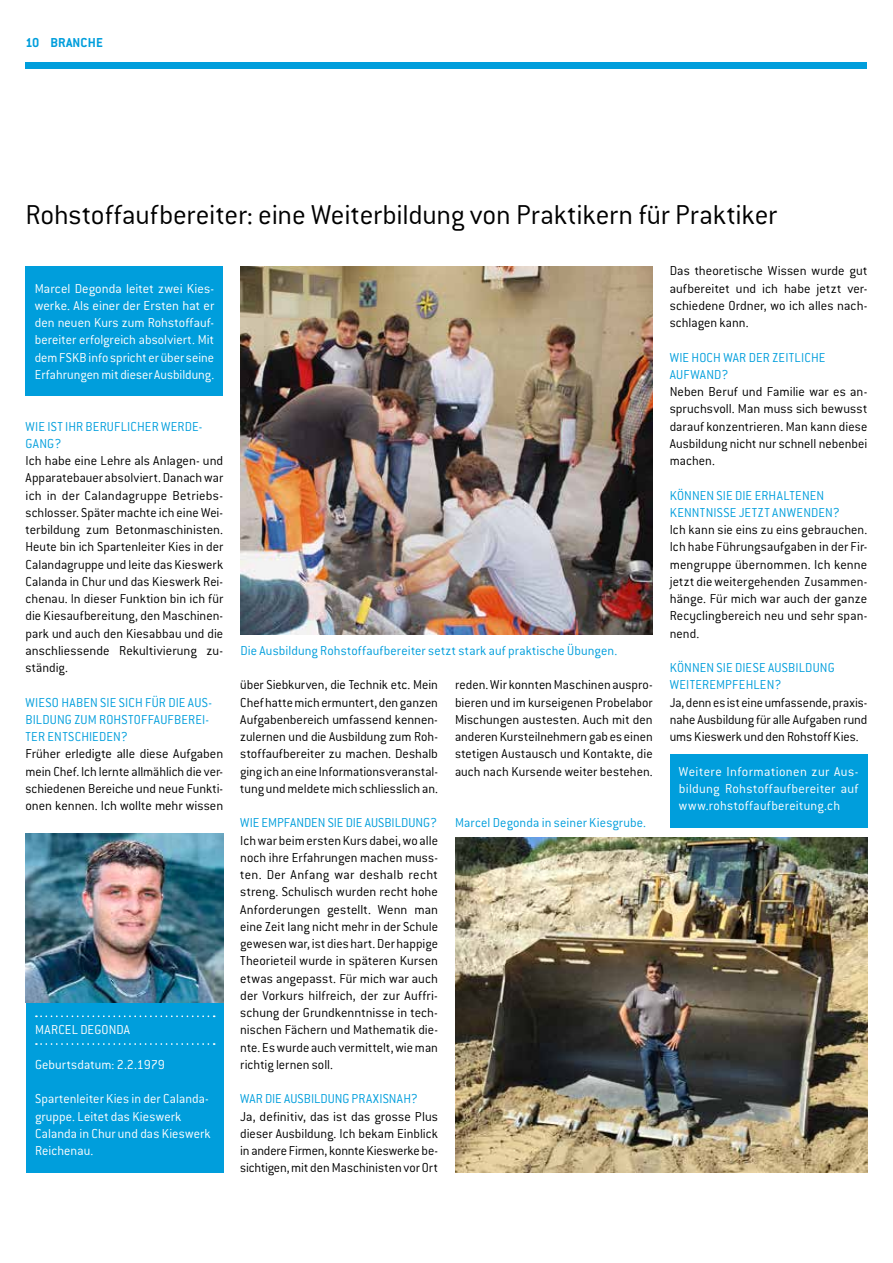
<style>
.page{position:relative;width:893px;height:1263px;background:#fff}
.page>*{position:absolute;margin:0;border:0;box-sizing:border-box;transform-origin:0 0}
.t1{font:300 30px "Conduit ITC";letter-spacing:-.01em;color:#000}
.t2{font:300 14.25px/17.2px "Conduit ITC";color:#000;text-align:justify}
.t3{font:300 14.25px/17.2px "Conduit ITC";letter-spacing:.005em;color:#fff;text-align:justify}
.t4{font:300 14.25px/17.2px "Conduit ITC";letter-spacing:.01em;color:#009edc}
.t5{font:300 14.25px/17.2px "Conduit ITC";color:#000;text-align:justify;scale:.96 1}
.t6{font:700 14.25px "Conduit ITC";letter-spacing:.015em;color:#009edc}
</style>
<div class="page">
<div style="left:26px;top:62px;width:841px;height:6px;background:#009edc"></div>
<img style="left:455px;top:837px;width:412px;height:335px">
<img style="left:240px;top:266px;width:412px;height:368px">
<div style="left:26px;top:266px;width:197px;height:130px;background:#009edc"></div>
<div style="left:670px;top:754px;width:197px;height:73px;background:#009edc"></div>
<div style="left:26px;top:1003px;width:198px;height:169px;background:#009edc"></div>
<svg style="left:36px;top:1015px;width:179px;height:2px"></svg>
<svg style="left:36px;top:1043px;width:179px;height:2px"></svg>
<img style="left:26px;top:833px;width:198px;height:170px">
<p class="t6" style="left:26px;top:34px;width:79px">10 BRANCHE</p>
<h1 class="t1" style="left:26px;top:198px;width:753px">Rohstoffaufbereiter: eine Weiterbildung von Praktikern für Praktiker</h1>
<p class="t3" style="left:35px;top:279px;width:181px">Marcel Degonda leitet zwei Kies&shy;werke. Als einer der Ersten hat er den neuen Kurs zum Rohstoffauf&shy;bereiter erfolgreich absolviert. Mit dem FSKB info spricht er über seine Erfahrungen mit dieser Ausbildung.</p>
<p class="t4" style="left:26px;top:417px;width:178px">WIE IST IHR BERUFLICHER WERDE-<br>GANG?</p>
<p class="t2" style="left:26px;top:452px;width:199px">Ich habe eine Lehre als Anlagen- und Apparatebauer absolviert. Danach war ich in der Calandagruppe Betriebs&shy;schlosser. Später machte ich eine Wei&shy;terbildung zum Betonmaschinisten.<br>Heute bin ich Spartenleiter Kies in der Calandagruppe und leite das Kieswerk Calanda in Chur und das Kieswerk Rei&shy;chenau. In dieser Funktion bin ich für die Kiesaufbereitung, den Maschinen&shy;park und auch den Kiesabbau und die anschliessende Rekultivierung zu&shy;ständig.</p>
<p class="t4" style="left:26px;top:693px;width:188px">WIESO HABEN SIE SICH FÜR DIE AUS-<br>BILDUNG ZUM ROHSTOFFAUFBEREI-<br>TER ENTSCHIEDEN?</p>
<p class="t2" style="left:26px;top:745px;width:199px">Früher erledigte alle diese Aufgaben mein Chef. Ich lernte allmählich die ver&shy;schiedenen Bereiche und neue Funkti&shy;onen kennen. Ich wollte mehr wissen</p>
<p class="t3" style="left:35px;top:1021px;width:97px">MARCEL DEGONDA</p>
<p class="t3" style="left:35px;top:1056px;width:131px">Geburtsdatum: 2.2.1979</p>
<p class="t3" style="left:35px;top:1090px;width:177px;text-align:left">Spartenleiter Kies in der Calanda&shy;gruppe. Leitet das Kieswerk<br>Calanda in Chur und das Kieswerk<br>Reichenau.</p>
<p class="t4" style="left:240px;top:642px;width:378px">Die Ausbildung Rohstoffaufbereiter setzt stark auf praktische Übungen.</p>
<p class="t2" style="left:240px;top:676px;width:199px">über Siebkurven, die Technik etc. Mein Chef hatte mich ermuntert, den ganzen Aufgabenbereich umfassend kennen&shy;zulernen und die Ausbildung zum Roh&shy;stoffaufbereiter zu machen. Deshalb ging ich an eine Informationsveranstal&shy;tung und meldete mich schliesslich an.</p>
<p class="t4" style="left:240px;top:814px;width:198px">WIE EMPFANDEN SIE DIE AUSBILDUNG?</p>
<p class="t2" style="left:240px;top:831px;width:199px">Ich war beim ersten Kurs dabei, wo alle noch ihre Erfahrungen machen muss&shy;ten. Der Anfang war deshalb recht streng. Schulisch wurden recht hohe Anforderungen gestellt. Wenn man eine Zeit lang nicht mehr in der Schule gewesen war, ist dies hart. Der happige Theorieteil wurde in späteren Kursen etwas angepasst. Für mich war auch der Vorkurs hilfreich, der zur Auffri&shy;schung der Grundkenntnisse in tech&shy;nischen Fächern und Mathematik die&shy;nte. Es wurde auch vermittelt, wie man richtig lernen soll.</p>
<p class="t4" style="left:240px;top:1090px;width:179px">WAR DIE AUSBILDUNG PRAXISNAH?</p>
<p class="t2" style="left:240px;top:1107px;width:199px">Ja, definitiv, das ist das grosse Plus dieser Ausbildung. Ich bekam Einblick in andere Firmen, konnte Kieswerke be&shy;sichtigen, mit den Maschinisten vor Ort</p>
<p class="t2" style="left:455px;top:676px;width:199px">reden. Wir konnten Maschinen auspro&shy;bieren und im kurseigenen Probelabor Mischungen austesten. Auch mit den anderen Kursteilnehmern gab es einen stetigen Austausch und Kontakte, die auch nach Kursende weiter bestehen.</p>
<p class="t4" style="left:455px;top:814px;width:192px">Marcel Degonda in seiner Kiesgrube.</p>
<p class="t2" style="left:670px;top:262px;width:199px">Das theoretische Wissen wurde gut aufbereitet und ich habe jetzt ver&shy;schiedene Ordner, wo ich alles nach&shy;schlagen kann.</p>
<p class="t4" style="left:670px;top:348px;width:157px">WIE HOCH WAR DER ZEITLICHE<br>AUFWAND?</p>
<p class="t2" style="left:670px;top:383px;width:199px">Neben Beruf und Familie war es an&shy;spruchsvoll. Man muss sich bewusst darauf konzentrieren. Man kann diese Ausbildung nicht nur schnell nebenbei machen.</p>
<p class="t4" style="left:670px;top:486px;width:172px">KÖNNEN SIE DIE ERHALTENEN<br>KENNTNISSE JETZT ANWENDEN?</p>
<p class="t2" style="left:670px;top:521px;width:199px">Ich kann sie eins zu eins gebrauchen.<br>Ich habe Führungsaufgaben in der Fir&shy;mengruppe übernommen. Ich kenne jetzt die weitergehenden Zusammen&shy;hänge. Für mich war auch der ganze Recyclingbereich neu und sehr span&shy;nend.</p>
<p class="t4" style="left:670px;top:659px;width:166px">KÖNNEN SIE DIESE AUSBILDUNG<br>WEITEREMPFEHLEN?</p>
<p class="t5" style="left:670px;top:693px;width:207px">Ja, denn es ist eine umfassende, praxis&shy;nahe Ausbildung für alle Aufgaben rund ums Kieswerk und den Rohstoff Kies.</p>
<p class="t3" style="left:679px;top:762px;width:181px">Weitere Informationen zur Aus&shy;bildung Rohstoffaufbereiter auf www.rohstoffaufbereitung.ch</p>
</div>
